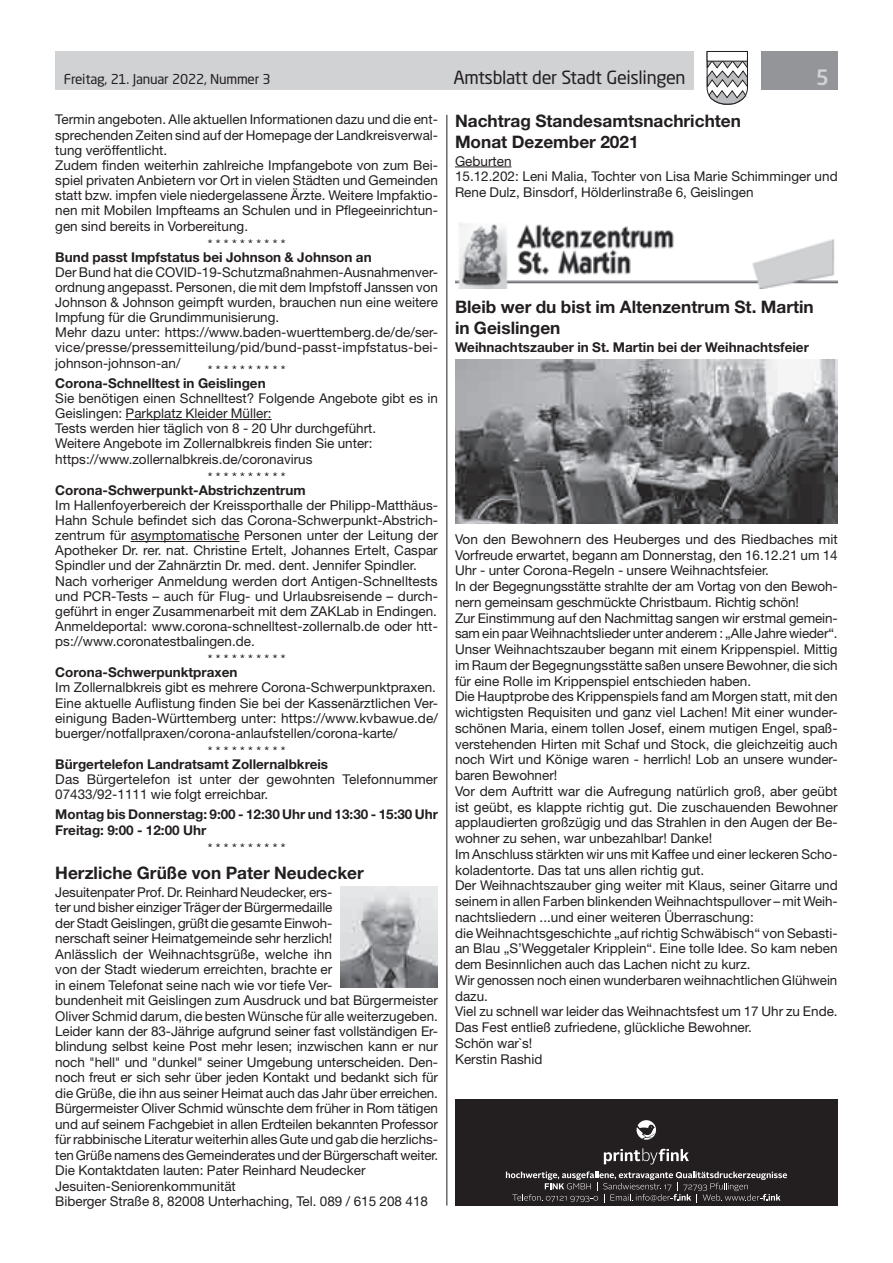
<style>
.page{position:relative;width:893px;height:1263px;background:#fff}
.page>*{position:absolute;margin:0;border:0;box-sizing:border-box;transform-origin:0 0}
.t1{font:500 21px "Neo Sans Std";color:#d1d2d4}
.t2{font:18px "Neo Sans Std";letter-spacing:-.02em;color:#231f20}
.t3{font:700 17.25px/20.5px "Helvetica Neue LT Std";color:#231f20}
.t4{font:13.5px/15.8px "Helvetica Neue LT Std";color:#231f20}
.t5{font:700 13.5px/15.9px "Helvetica Neue LT Std";color:#231f20}
.t6{font:13.5px "Neo Sans Std";letter-spacing:-.015em;color:#231f20}
</style>
<div class="page">
<div style="left:55px;top:51px;width:639px;height:38px;background:#d1d2d4"></div>
<div style="left:761px;top:51px;width:77px;height:38px;background:#939598"></div>
<svg style="left:706px;top:51px;width:42px;height:54px"></svg>
<div style="left:707px;top:51px;width:41px;height:10px;background:#fff;border:1px solid #231f20"></div>
<hr style="left:446px;top:115px;width:1px;height:1090px;background:#231f20">
<hr style="left:126px;top:419px;width:146px;height:1px;background:#231f20">
<hr style="left:131px;top:541px;width:108px;height:1px;background:#231f20">
<hr style="left:455px;top:167px;width:56px;height:1px;background:#231f20">
<img style="left:455px;top:223px;width:383px;height:65px">
<img style="left:455px;top:360px;width:383px;height:164px">
<img style="left:341px;top:887px;width:97px;height:100px">
<div style="left:455px;top:1099px;width:383px;height:106px;background:#231f20"></div>
<svg style="left:636px;top:1120px;width:20px;height:20px"></svg>
<svg style="left:604px;top:1148px;width:85px;height:16px"></svg>
<svg style="left:506px;top:1171px;width:281px;height:31px"></svg>
<p class="t6" style="left:64px;top:71px;width:209px">Freitag, 21. Januar 2022, Nummer 3</p>
<h2 class="t2" style="left:453px;top:66px;width:234px">Amtsblatt der Stadt Geislingen</h2>
<h1 class="t1" style="left:816px;top:64px;width:15px">5</h1>
<p class="t4" style="left:55px;top:112px;width:384px;line-height:15.1px">Termin angeboten. Alle aktuellen Informationen dazu und die ent&shy;sprechenden Zeiten sind auf der Homepage der Landkreisverwal&shy;tung veröffentlicht.<br>Zudem finden weiterhin zahlreiche Impfangebote von zum Bei&shy;spiel privaten Anbietern vor Ort in vielen Städten und Gemeinden statt bzw. impfen viele niedergelassene Ärzte. Weitere Impfaktio&shy;nen mit Mobilen Impfteams an Schulen und in Pflegeeinrichtun&shy;gen sind bereits in Vorbereitung.</p>
<p class="t4" style="left:208px;top:236px;width:79px">* * * * * * * * * *</p>
<p class="t5" style="left:55px;top:248px;width:318px">Bund passt Impfstatus bei Johnson &amp; Johnson an</p>
<p class="t4" style="left:55px;top:264px;width:384px;line-height:15.1px">Der Bund hat die COVID-19-Schutzmaßnahmen-Ausnahmenver&shy;ordnung angepasst. Personen, die mit dem Impfstoff Janssen von Johnson &amp; Johnson geimpft wurden, brauchen nun eine weitere Impfung für die Grundimmunisierung.<br>Mehr dazu unter: https://www.baden-wuerttemberg.de/de/ser&shy;vice/presse/pressemitteilung/pid/bund-passt-impfstatus-bei&shy;johnson-johnson-an/</p>
<p class="t3" style="left:455px;top:110px;width:288px">Nachtrag Standesamtsnachrichten<br>Monat Dezember 2021</p>
<p class="t4" style="left:455px;top:153px;width:384px">Geburten<br>15.12.202: Leni Malia, Tochter von Lisa Marie Schimminger und<br>Rene Dulz, Binsdorf, Hölderlinstraße 6, Geislingen</p>
<p class="t3" style="left:455px;top:296px;width:360px">Bleib wer du bist im Altenzentrum St. Martin in Geislingen</p>
<p class="t5" style="left:455px;top:339px;width:355px">Weihnachtszauber in St. Martin bei der Weihnachtsfeier</p>
<p class="t4" style="left:208px;top:362px;width:79px">* * * * * * * * * *</p>
<p class="t5" style="left:55px;top:375px;width:212px">Corona-Schnelltest in Geislingen</p>
<p class="t4" style="left:55px;top:390px;width:384px;line-height:15.1px">Sie benötigen einen Schnelltest? Folgende Angebote gibt es in Geislingen: Parkplatz Kleider Müller:<br>Tests werden hier täglich von 8 - 20 Uhr durchgeführt.<br>Weitere Angebote im Zollernalbkreis finden Sie unter: https://www.zollernalbkreis.de/coronavirus</p>
<p class="t4" style="left:208px;top:469px;width:79px">* * * * * * * * * *</p>
<p class="t5" style="left:55px;top:482px;width:252px">Corona-Schwerpunkt-Abstrichzentrum</p>
<p class="t4" style="left:55px;top:497px;width:384px;line-height:15.1px">Im Hallenfoyerbereich der Kreissporthalle der Philipp-Matthäus-Hahn Schule befindet sich das Corona-Schwerpunkt-Abstrich&shy;zentrum für asymptomatische Personen unter der Leitung der Apotheker Dr. rer. nat. Christine Ertelt, Johannes Ertelt, Caspar Spindler und der Zahnärztin Dr. med. dent. Jennifer Spindler.<br>Nach vorheriger Anmeldung werden dort Antigen-Schnelltests und PCR-Tests – auch für Flug- und Urlaubsreisende – durch&shy;geführt in enger Zusammenarbeit mit dem ZAKLab in Endingen.<br>Anmeldeportal: www.corona-schnelltest-zollernalb.de oder htt&shy;ps://www.coronatestbalingen.de.</p>
<p class="t4" style="left:208px;top:651px;width:79px">* * * * * * * * * *</p>
<p class="t5" style="left:55px;top:664px;width:184px">Corona-Schwerpunktpraxen</p>
<p class="t4" style="left:55px;top:680px;width:384px;line-height:15.1px">Im Zollernalbkreis gibt es mehrere Corona-Schwerpunktpraxen.<br>Eine aktuelle Auflistung finden Sie bei der Kassenärztlichen Ver&shy;einigung Baden-Württemberg unter: https://www.kvbawue.de/ buerger/notfallpraxen/corona-anlaufstellen/corona-karte/</p>
<p class="t4" style="left:208px;top:743px;width:79px">* * * * * * * * * *</p>
<p class="t5" style="left:55px;top:756px;width:274px">Bürgertelefon Landratsamt Zollernalbkreis</p>
<p class="t4" style="left:55px;top:771px;width:384px;line-height:15.1px">Das Bürgertelefon ist unter der gewohnten Telefonnummer<br>07433/92-1111 wie folgt erreichbar.</p>
<p class="t5" style="left:55px;top:806px;width:384px">Montag bis Donnerstag: 9:00 - 12:30 Uhr und 13:30 - 15:30 Uhr<br>Freitag: 9:00 - 12:00 Uhr</p>
<p class="t4" style="left:208px;top:840px;width:79px">* * * * * * * * * *</p>
<p class="t3" style="left:55px;top:862px;width:310px">Herzliche Grüße von Pater Neudecker</p>
<p class="t4" style="left:55px;top:884px;width:384px">Jesuitenpater Prof. Dr. Reinhard Neudecker, ers-<br>ter und bisher einziger Träger der Bürgermedaille<br>der Stadt Geislingen, grüßt die gesamte Einwoh-<br>nerschaft seiner Heimatgemeinde sehr herzlich!<br>Anlässlich der Weihnachtsgrüße, welche ihn<br>von der Stadt wiederum erreichten, brachte er<br>in einem Telefonat seine nach wie vor tiefe Ver-<br>bundenheit mit Geislingen zum Ausdruck und bat Bürgermeister Oliver Schmid darum, die besten Wünsche für alle weiterzugeben.<br>Leider kann der 83-Jährige aufgrund seiner fast vollständigen Er&shy;blindung selbst keine Post mehr lesen; inzwischen kann er nur noch "hell" und "dunkel" seiner Umgebung unterscheiden. Den&shy;noch freut er sich sehr über jeden Kontakt und bedankt sich für die Grüße, die ihn aus seiner Heimat auch das Jahr über erreichen.<br>Bürgermeister Oliver Schmid wünschte dem früher in Rom tätigen und auf seinem Fachgebiet in allen Erdteilen bekannten Professor für rabbinische Literatur weiterhin alles Gute und gab die herzlichs&shy;ten Grüße namens des Gemeinderates und der Bürgerschaft weiter.<br>Die Kontaktdaten lauten: Pater Reinhard Neudecker Jesuiten-Seniorenkommunität<br>Biberger Straße 8, 82008 Unterhaching, Tel. 089 / 615 208 418</p>
<p class="t4" style="left:455px;top:531px;width:384px">Von den Bewohnern des Heuberges und des Riedbaches mit Vorfreude erwartet, begann am Donnerstag, den 16.12.21 um 14<br>Uhr - unter Corona-Regeln - unsere Weihnachtsfeier.<br>In der Begegnungsstätte strahlte der am Vortag von den Bewoh&shy;nern gemeinsam geschmückte Christbaum. Richtig schön!<br>Zur Einstimmung auf den Nachmittag sangen wir erstmal gemein&shy;sam ein paar Weihnachtslieder unter anderem : „Alle Jahre wieder“.<br>Unser Weihnachtszauber begann mit einem Krippenspiel. Mittig im Raum der Begegnungsstätte saßen unsere Bewohner, die sich für eine Rolle im Krippenspiel entschieden haben.<br>Die Hauptprobe des Krippenspiels fand am Morgen statt, mit den wichtigsten Requisiten und ganz viel Lachen! Mit einer wunder&shy;schönen Maria, einem tollen Josef, einem mutigen Engel, spaß&shy;verstehenden Hirten mit Schaf und Stock, die gleichzeitig auch noch Wirt und Könige waren - herrlich! Lob an unsere wunder&shy;baren Bewohner!<br>Vor dem Auftritt war die Aufregung natürlich groß, aber geübt ist geübt, es klappte richtig gut. Die zuschauenden Bewohner applaudierten großzügig und das Strahlen in den Augen der Be&shy;wohner zu sehen, war unbezahlbar! Danke!<br>Im Anschluss stärkten wir uns mit Kaffee und einer leckeren Scho&shy;koladentorte. Das tat uns allen richtig gut.<br>Der Weihnachtszauber ging weiter mit Klaus, seiner Gitarre und seinem in allen Farben blinkenden Weihnachtspullover – mit Weih&shy;nachtsliedern ...und einer weiteren Überraschung:<br>die Weihnachtsgeschichte „auf richtig Schwäbisch“ von Sebasti&shy;an Blau „S’Weggetaler Kripplein“. Eine tolle Idee. So kam neben dem Besinnlichen auch das Lachen nicht zu kurz.<br>Wir genossen noch einen wunderbaren weihnachtlichen Glühwein dazu.<br>Viel zu schnell war leider das Weihnachtsfest um 17 Uhr zu Ende.<br>Das Fest entließ zufriedene, glückliche Bewohner.<br>Schön war`s!<br>Kerstin Rashid</p>
</div>
